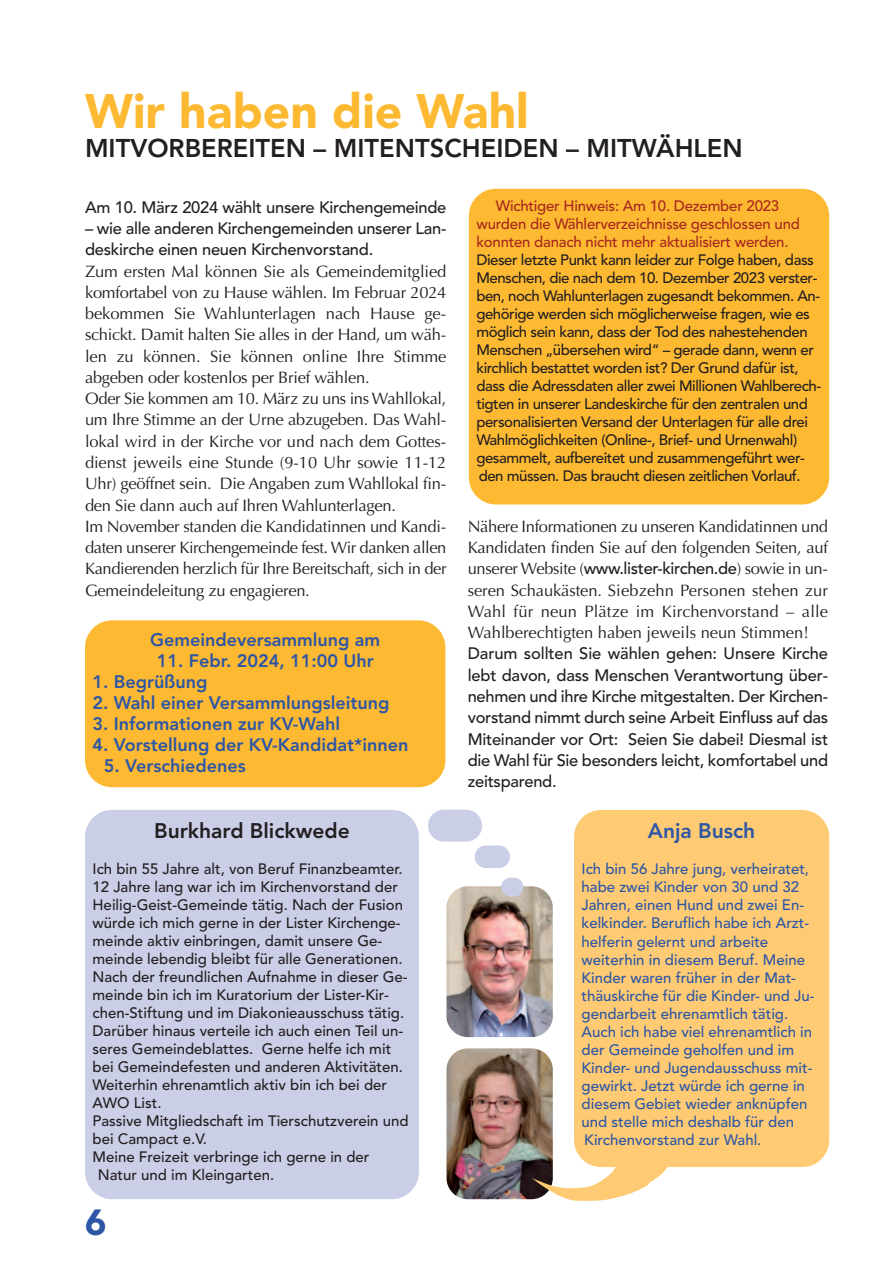
<style>
.page{position:relative;width:893px;height:1263px;background:#fff}
.page>*{position:absolute;margin:0;border:0;box-sizing:border-box;transform-origin:0 0}
.t1{font:900 48px "Avenir";color:#fdb931}
.t2{font:900 36px "Avenir";color:#2d56a5}
.t3{font:800 25.5px "Avenir";color:#231f20}
.t4{font:800 21px "Avenir";color:#231f20}
.t5{font:800 21px "Avenir";color:#2d56a5}
.t6{font:800 18px "Avenir";color:#2d56a5}
.t7{font:16.5px/21.3px "Optima";letter-spacing:-.015em;color:#231f20}
.t8{font:500 16.5px/21.3px "Avenir";letter-spacing:-.015em;color:#231f20}
.t9{font:500 15px "Avenir";color:#231f20}
.t10{font:500 15px/18px "Avenir";letter-spacing:-.03em;color:#231f20}
.t11{font:500 15px/18px "Avenir";color:#2d56a5}
.t12{font:500 15px/18px "Avenir";letter-spacing:-.015em;color:#a6271f}
.s1{font-family:"Avenir";font-weight:500}
</style>
<div class="page">
<div style="left:574px;top:810px;width:255px;height:357px;background:#fecb74;border-radius:27px"></div>
<div style="left:85px;top:810px;width:334px;height:389px;background:#cbcee7;border-radius:27px"></div>
<img style="left:446px;top:1048px;width:107px;height:151px;border-radius:21px">
<img style="left:446px;top:886px;width:107px;height:151px;border-radius:21px">
<div style="left:428px;top:810px;width:54px;height:32px;background:#cbcee7;border-radius:16px"></div>
<div style="left:475px;top:845px;width:35px;height:23px;background:#cbcee7;border-radius:11px"></div>
<div style="left:501px;top:878px;width:22px;height:18px;background:#cbcee7;border-radius:9px"></div>
<div style="left:85px;top:620px;width:360px;height:167px;background:#fdb931;border-radius:27px"></div>
<svg style="left:531px;top:1164px;width:137px;height:37px"></svg>
<div style="left:469px;top:189px;width:360px;height:315px;background:#fdb931;border-radius:27px"></div>
<h1 class="t1" style="left:85px;top:70px;width:445px">Wir haben die Wahl</h1>
<h3 class="t3" style="left:85px;top:125px;width:659px">MITVORBEREITEN – MITENTSCHEIDEN – MITWÄHLEN</h3>
<p class="t8" style="left:85px;top:195px;width:363px">Am 10. März 2024 wählt unsere Kirchengemeinde</p>
<p class="t8" style="left:85px;top:217px;width:363px">– wie alle anderen Kirchengemeinden unserer Lan&shy;deskirche einen neuen Kirchenvorstand.</p>
<p class="t7" style="left:85px;top:260px;width:363px">Zum ersten Mal können Sie als Gemeindemitglied komfortabel von zu Hause wählen. Im Februar 2024 bekommen Sie Wahlunterlagen nach Hause ge&shy;schickt. Damit halten Sie alles in der Hand, um wäh&shy;len zu können. Sie können online Ihre Stimme abgeben oder kostenlos per Brief wählen.<br>Oder Sie kommen am 10. März zu uns ins Wahllokal, um Ihre Stimme an der Urne abzugeben. Das Wahl&shy;lokal wird in der Kirche vor und nach dem Gottes&shy;dienst jeweils eine Stunde (9-10 Uhr sowie 11-12<br>Uhr) geöffnet sein. Die Angaben zum Wahllokal fin&shy;den Sie dann auch auf Ihren Wahlunterlagen.<br>Im November standen die Kandidatinnen und Kandi&shy;daten unserer Kirchengemeinde fest. Wir danken allen Kandierenden herzlich für Ihre Bereitschaft, sich in der Gemeindeleitung zu engagieren.</p>
<p class="t6" style="left:150px;top:623px;width:232px">Gemeindeversammlung am</p>
<p class="t6" style="left:157px;top:644px;width:218px">11. Febr. 2024, 11:00 Uhr</p>
<p class="t6" style="left:93px;top:665px;width:116px">1. Begrüßung</p>
<p class="t6" style="left:93px;top:686px;width:299px">2. Wahl einer Versammlungsleitung</p>
<p class="t6" style="left:93px;top:707px;width:249px">3. Informationen zur KV-Wahl</p>
<p class="t6" style="left:93px;top:728px;width:318px">4. Vorstellung der KV-Kandidat*innen</p>
<p class="t6" style="left:104px;top:749px;width:143px">5. Verschiedenes</p>
<p class="t4" style="left:154px;top:812px;width:197px">Burkhard Blickwede</p>
<p class="t9" style="left:93px;top:856px;width:312px">Ich bin 55 Jahre alt, von Beruf Finanzbeamter.</p>
<p class="t9" style="left:93px;top:874px;width:307px">12 Jahre lang war ich im Kirchenvorstand der</p>
<p class="t9" style="left:93px;top:892px;width:312px">Heilig-Geist-Gemeinde tätig. Nach der Fusion</p>
<p class="t9" style="left:93px;top:910px;width:310px">würde ich mich gerne in der Lister Kirchenge-</p>
<p class="t9" style="left:93px;top:928px;width:291px">meinde aktiv einbringen, damit unsere Ge-</p>
<p class="t9" style="left:93px;top:946px;width:312px">meinde lebendig bleibt für alle Generationen.</p>
<p class="t9" style="left:93px;top:964px;width:317px">Nach der freundlichen Aufnahme in dieser Ge-</p>
<p class="t9" style="left:93px;top:982px;width:298px">meinde bin ich im Kuratorium der Lister-Kir-</p>
<p class="t9" style="left:93px;top:1000px;width:313px">chen-Stiftung und im Diakonieausschuss tätig.</p>
<p class="t9" style="left:93px;top:1018px;width:312px">Darüber hinaus verteile ich auch einen Teil un-</p>
<p class="t9" style="left:93px;top:1036px;width:300px">seres Gemeindeblattes. Gerne helfe ich mit</p>
<p class="t9" style="left:93px;top:1054px;width:312px">bei Gemeindefesten und anderen Aktivitäten.</p>
<p class="t9" style="left:93px;top:1072px;width:296px">Weiterhin ehrenamtlich aktiv bin ich bei der</p>
<p class="t9" style="left:93px;top:1090px;width:71px">AWO List.</p>
<p class="t9" style="left:93px;top:1108px;width:318px">Passive Mitgliedschaft im Tierschutzverein und</p>
<p class="t9" style="left:93px;top:1126px;width:116px">bei Campact e.V.</p>
<p class="t9" style="left:93px;top:1144px;width:278px">Meine Freizeit verbringe ich gerne in der</p>
<p class="t9" style="left:98px;top:1162px;width:178px">Natur und im Kleingarten.</p>
<h2 class="t2" style="left:85px;top:1192px;width:23px">6</h2>
<p class="t12" style="left:476px;top:196px;width:325px;text-indent:20px">Wichtiger Hinweis: Am 10. Dezember 2023 wurden die Wählerverzeichnisse geschlossen und konnten danach nicht mehr aktualisiert werden.</p>
<p class="t10" style="left:476px;top:250px;width:346px">Dieser letzte Punkt kann leider zur Folge haben, dass Menschen, die nach dem 10. Dezember 2023 verster&shy;ben, noch Wahlunterlagen zugesandt bekommen. An&shy;gehörige werden sich möglicherweise fragen, wie es möglich sein kann, dass der Tod des nahestehenden Menschen „übersehen wird“ – gerade dann, wenn er kirchlich bestattet worden ist? Der Grund dafür ist, dass die Adressdaten aller zwei Millionen Wahlberech&shy;tigten in unserer Landeskirche für den zentralen und personalisierten Versand der Unterlagen für alle drei Wahlmöglichkeiten (Online-, Brief- und Urnenwahl) gesammelt, aufbereitet und zusammengeführt wer&shy;den müssen. Das braucht diesen zeitlichen Vorlauf.</p>
<p class="t7" style="left:468px;top:516px;width:362px;text-align:justify">Nähere Informationen zu unseren Kandidatinnen und Kandidaten finden Sie auf den folgenden Seiten, auf unserer Website (<span class="s1">www.lister-kirchen.de</span>) sowie in un&shy;seren Schaukästen. Siebzehn Personen stehen zur Wahl für neun Plätze im Kirchenvorstand – alle Wahlberechtigten haben jeweils neun Stimmen!</p>
<p class="t8" style="left:468px;top:642px;width:362px;text-align:justify">Darum sollten Sie wählen gehen: Unsere Kirche lebt davon, dass Menschen Verantwortung über&shy;nehmen und ihre Kirche mitgestalten. Der Kirchen&shy;vorstand nimmt durch seine Arbeit Einfluss auf das Miteinander vor Ort: Seien Sie dabei! Diesmal ist die Wahl für Sie besonders leicht, komfortabel und zeitsparend.</p>
<p class="t5" style="left:648px;top:812px;width:109px">Anja Busch</p>
<p class="t11" style="left:582px;top:859px;width:234px">Ich bin 56 Jahre jung, verheiratet, habe zwei Kinder von 30 und 32<br>Jahren, einen Hund und zwei En&shy;kelkinder. Beruflich habe ich Arzt&shy;helferin gelernt und arbeite weiterhin in diesem Beruf. Meine<br>Kinder waren früher in der Mat&shy;thäuskirche für die Kinder- und Ju&shy;gendarbeit ehrenamtlich tätig.<br>Auch ich habe viel ehrenamtlich in der Gemeinde geholfen und im<br>Kinder- und Jugendausschuss mit&shy;gewirkt. Jetzt würde ich gerne in diesem Gebiet wieder anknüpfen und stelle mich deshalb für den<br>Kirchenvorstand zur Wahl.</p>
</div>
